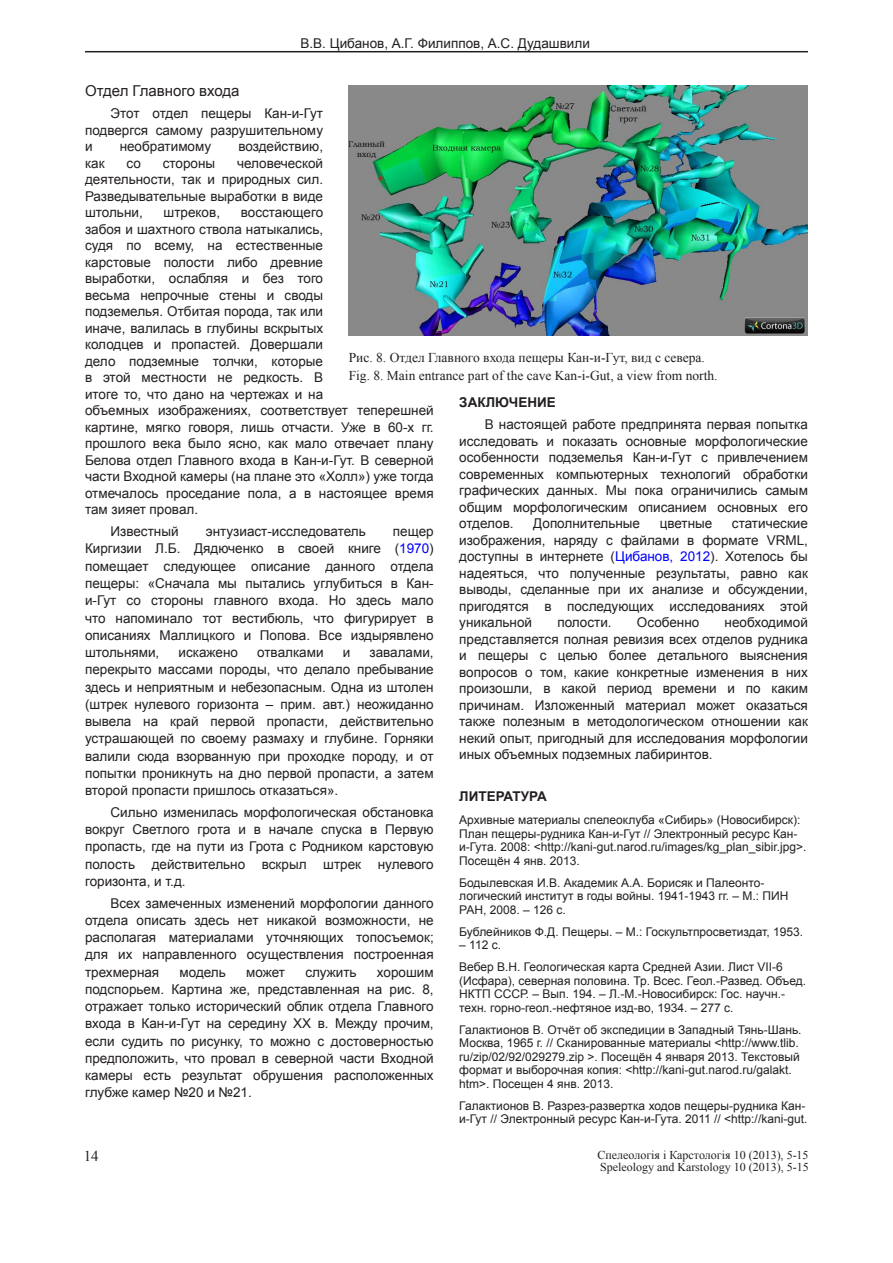
<style>
.page{position:relative;width:893px;height:1263px;background:#fff}
.page>*{position:absolute;margin:0;border:0;box-sizing:border-box;transform-origin:0 0}
.UISK_SK_Heading_2{font:15px "Arial";color:#231f20}
.t1{font:15px "Times New Roman";color:#231f20}
.UISK_SK_Body_text{font:13.5px/16.5px "Arial";color:#231f20;text-align:justify}
.UISK_SK_Figure_capti{font:13.5px "Times New Roman";color:#231f20}
.UISK_SK_Heading_1{font:700 13.5px "Arial";color:#231f20}
.UISK_SK_Lit{font:12px/13.5px "Arial";color:#231f20}
.t2{font:12px/12px "Times New Roman";color:#231f20}
.s1{color:#00f}
</style>
<div class="page">
<hr style="left:85px;top:51px;width:723px;height:1px;background:#231f20">
<img style="left:349px;top:85px;width:458px;height:250px">
<p class="UISK_SK_Body_text" style="left:300px;top:35px;width:291px">В.В. Цибанов, А.Г. Филиппов, А.С. Дудашвили</p>
<p class="UISK_SK_Heading_2" style="left:85px;top:81px;width:156px">Отдел Главного входа</p>
<p class="UISK_SK_Body_text" style="left:85px;top:106px;width:240px;text-indent:26px">Этот отдел пещеры Кан-и-Гут подвергся самому разрушительному и</p>
<p class="UISK_SK_Body_text" style="left:120px;top:139px;width:93px">необратимому</p>
<p class="UISK_SK_Body_text" style="left:238px;top:139px;width:86px">воздействию,</p>
<p class="UISK_SK_Body_text" style="left:85px;top:155px;width:240px;text-indent:152px">человеческой деятельности, так и природных сил.<br>Разведывательные выработки в виде штольни,</p>
<p class="UISK_SK_Body_text" style="left:85px;top:155px;width:21px">как</p>
<p class="UISK_SK_Body_text" style="left:126px;top:155px;width:16px">со</p>
<p class="UISK_SK_Body_text" style="left:163px;top:155px;width:54px">стороны</p>
<p class="UISK_SK_Body_text" style="left:85px;top:205px;width:350px;text-align:left;text-indent:156px">восстающего<br>забоя и шахтного ствола натыкались,<br>судя по всему, на естественные<br>карстовые полости либо древние<br>выработки, ослабляя и без того<br>весьма непрочные стены и своды<br>подземелья. Отбитая порода, так или<br>иначе, валилась в глубины вскрытых<br>колодцев и пропастей. Довершали<br>дело подземные толчки, которые<br>в этой местности не редкость. В<br>итоге то, что дано на чертежах и на<br>объемных изображениях, соответствует теперешней картине, мягко говоря, лишь отчасти. Уже в 60-х гг. прошлого века было ясно, как мало отвечает плану Белова отдел Главного входа в Кан-и-Гут. В северной части Входной камеры (на плане это «Холл») уже тогда отмечалось проседание пола, а в настоящее время там зияет провал.</p>
<p class="UISK_SK_Body_text" style="left:111px;top:523px;width:70px">Известный</p>
<p class="UISK_SK_Body_text" style="left:206px;top:523px;width:161px">энтузиаст-исследователь</p>
<p class="UISK_SK_Body_text" style="left:164px;top:205px;width:58px">штреков,</p>
<p class="UISK_SK_Figure_capti" style="left:349px;top:348px;width:358px">Рис. 8. Отдел Главного входа пещеры Кан-и-Гут, вид с севера.</p>
<p class="UISK_SK_Figure_capti" style="left:349px;top:366px;width:370px">Fig. 8. Main entrance part of the cave Kan-i-Gut, a view from north.</p>
<p class="UISK_SK_Heading_1" style="left:459px;top:393px;width:98px">ЗАКЛЮЧЕНИЕ</p>
<p class="UISK_SK_Body_text" style="left:459px;top:416px;width:350px;text-indent:26px">В настоящей работе предпринята первая попытка исследовать и показать основные морфологические особенности подземелья Кан-и-Гут с привлечением современных компьютерных технологий обработки графических данных. Мы пока ограничились самым общим морфологическим описанием основных его отделов.</p>
<p class="UISK_SK_Body_text" style="left:533px;top:515px;width:108px">Дополнительные</p>
<p class="UISK_SK_Body_text" style="left:660px;top:515px;width:54px">цветные</p>
<p class="UISK_SK_Body_text" style="left:459px;top:515px;width:350px;text-indent:273px">статические изображения, наряду с файлами в формате VRML, доступны в интернете (<span class="s1">Цибанов, 2012</span>). Хотелось бы надеяться, что полученные результаты, равно как выводы, сделанные при их анализе и обсуждении, пригодятся в последующих исследованиях этой уникальной</p>
<p class="UISK_SK_Body_text" style="left:85px;top:523px;width:350px;line-height:17.2px;text-indent:308px">пещер Киргизии Л.Б. Дядюченко в своей книге (<span class="s1">1970</span>) помещает следующее описание данного отдела пещеры: «Сначала мы пытались углубиться в Кан&shy;и-Гут со стороны главного входа. Но здесь мало что напоминало тот вестибюль, что фигурирует в описаниях Маллицкого и Попова. Все издырявлено штольнями,</p>
<p class="UISK_SK_Body_text" style="left:459px;top:614px;width:350px;text-indent:265px">необходимой представляется полная ревизия всех отделов рудника и пещеры с целью более детального выяснения вопросов о том, какие конкретные изменения в них произошли, в какой период времени и по каким причинам. Изложенный материал может оказаться также полезным в методологическом отношении как некий опыт, пригодный для исследования морфологии иных объемных подземных лабиринтов.</p>
<p class="UISK_SK_Heading_1" style="left:459px;top:787px;width:89px">ЛИТЕРАТУРА</p>
<p class="UISK_SK_Lit" style="left:459px;top:813px;width:349px">Архивные материалы спелеоклуба «Сибирь» (Новосибирск):<br>План пещеры-рудника Кан-и-Гут // Электронный ресурс Кан&shy;и-Гута. 2008: &lt;http://kani-gut.narod.ru/images/kg_plan_sibir.jpg&gt;.<br>Посещён 4 янв. 2013.</p>
<p class="UISK_SK_Lit" style="left:459px;top:876px;width:331px">Бодылевская И.В. Академик А.А. Борисяк и Палеонто&shy;логический институт в годы войны. 1941-1943 гг. – М.: ПИН<br>РАН, 2008. – 126 с.</p>
<p class="UISK_SK_Lit" style="left:459px;top:925px;width:345px">Бублейников Ф.Д. Пещеры. – М.: Госкультпросветиздат, 1953.</p>
<p class="UISK_SK_Lit" style="left:459px;top:938px;width:43px">– 112 с.</p>
<p class="UISK_SK_Lit" style="left:459px;top:961px;width:348px">Вебер В.Н. Геологическая карта Средней Азии. Лист VII-6 (Исфара), северная половина. Тр. Всес. Геол.-Развед. Объед.<br>НКТП СССР. – Вып. 194. – Л.-М.-Новосибирск: Гос. научн.- техн. горно-геол.-нефтяное изд-во, 1934. – 277 с.</p>
<p class="UISK_SK_Lit" style="left:459px;top:1023px;width:344px">Галактионов В. Отчёт об экспедиции в Западный Тянь-Шань.<br>Москва, 1965 г. // Сканированные материалы &lt;http://www.tlib. ru/zip/02/92/029279.zip &gt;. Посещён 4 января 2013. Текстовый формат и выборочная копия: &lt;http://kani-gut.narod.ru/galakt. htm&gt;. Посещен 4 янв. 2013.</p>
<p class="UISK_SK_Lit" style="left:459px;top:1099px;width:350px">Галактионов В. Разрез-развертка ходов пещеры-рудника Кан&shy;и-Гут // Электронный ресурс Кан-и-Гута. 2011 // &lt;http://kani-gut.</p>
<p class="UISK_SK_Body_text" style="left:557px;top:614px;width:56px">полости.</p>
<p class="UISK_SK_Body_text" style="left:637px;top:614px;width:64px">Особенно</p>
<p class="UISK_SK_Body_text" style="left:85px;top:644px;width:350px;line-height:17.2px;text-indent:284px">завалами, перекрыто массами породы, что делало пребывание здесь и неприятным и небезопасным. Одна из штолен (штрек нулевого горизонта – прим. авт.) неожиданно вывела на край первой пропасти, действительно устрашающей по своему размаху и глубине. Горняки валили сюда взорванную при проходке породу, и от попытки проникнуть на дно первой пропасти, а затем второй пропасти пришлось отказаться».</p>
<p class="UISK_SK_Body_text" style="left:85px;top:803px;width:350px;line-height:17.2px;text-indent:26px">Сильно изменилась морфологическая обстановка вокруг Светлого грота и в начале спуска в Первую пропасть, где на пути из Грота с Родником карстовую полость действительно вскрыл штрек нулевого горизонта, и т.д.</p>
<p class="UISK_SK_Body_text" style="left:85px;top:894px;width:350px;line-height:17.2px;text-indent:26px">Всех замеченных изменений морфологии данного отдела описать здесь нет никакой возможности, не располагая материалами уточняющих топосъемок; для их направленного осуществления построенная трехмерная</p>
<p class="UISK_SK_Body_text" style="left:179px;top:644px;width:61px">искажено</p>
<p class="UISK_SK_Body_text" style="left:257px;top:644px;width:68px">отвалками</p>
<p class="UISK_SK_Body_text" style="left:343px;top:644px;width:9px">и</p>
<p class="UISK_SK_Body_text" style="left:85px;top:963px;width:350px;line-height:17.2px;text-indent:292px">хорошим подспорьем. Картина же, представленная на рис. 8, отражает только исторический облик отдела Главного входа в Кан-и-Гут на середину XX в. Между прочим, если судить по рисунку, то можно с достоверностью предположить, что провал в северной части Входной камеры есть результат обрушения расположенных глубже камер №20 и №21.</p>
<p class="UISK_SK_Body_text" style="left:180px;top:964px;width:48px">модель</p>
<p class="UISK_SK_Body_text" style="left:246px;top:964px;width:40px">может</p>
<p class="UISK_SK_Body_text" style="left:305px;top:964px;width:53px">служить</p>
<p class="t1" style="left:84px;top:1146px;width:16px">14</p>
<p class="t2" style="left:597px;top:1149px;width:213px">Спелеологія і Карстологія 10 (2013), 5-15<br>Speleology and Karstology 10 (2013), 5-15</p>
</div>
